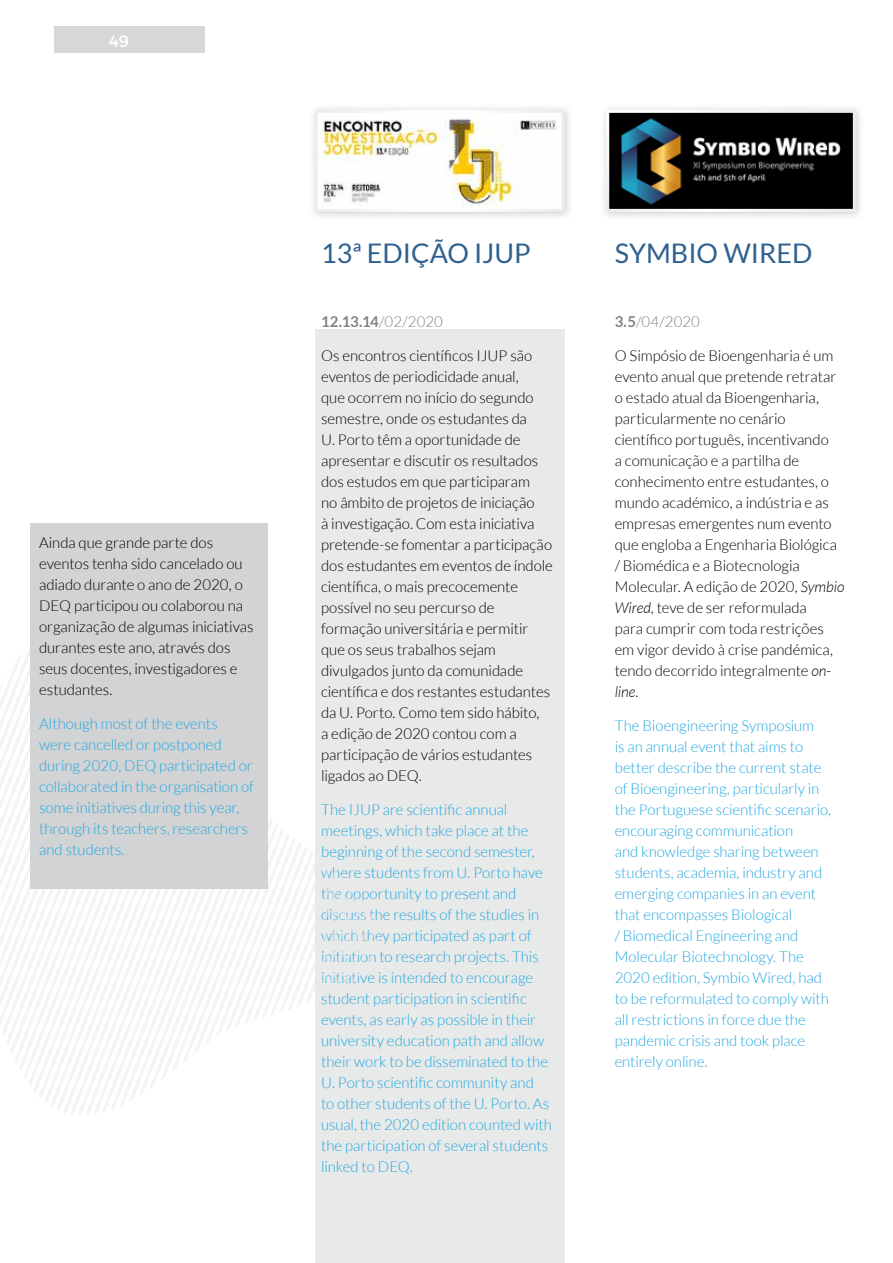
<style>
.page{position:relative;width:893px;height:1263px;background:#fff}
.page>*{position:absolute;margin:0;border:0;box-sizing:border-box;transform-origin:0 0}
.t1{font:27px "Lato";color:#2f6190}
.t2{font:16.5px "Montserrat";color:#fff}
.t3{font:300 15px/21px "Lato";letter-spacing:-.005em;color:#000}
.t4{font:300 15px/21px "Lato";letter-spacing:-.005em;color:#22a8e0}
.t5{font:700 15px "Lato";color:#808285}
.t6{font:300 15px "Lato";letter-spacing:.01em;color:#808285}
.s1{font-weight:300}
.s2{font-weight:700}
.s3{font-style:italic}
</style>
<div class="page">
<div style="left:54px;top:26px;width:150px;height:27px;background:#d5d7d8"></div>
<div style="left:315px;top:330px;width:249px;height:933px;background:#e8e9e9"></div>
<div style="left:308px;top:103px;width:266px;height:118px;background:#343333;opacity:.25"></div>
<img style="left:319px;top:114px;width:241px;height:94px">
<div style="left:315px;top:110px;width:249px;height:102px;border:3px solid #fff"></div>
<svg style="left:267px;top:768px;width:48px;height:247px"></svg>
<svg style="left:51px;top:889px;width:175px;height:219px"></svg>
<svg style="left:45px;top:889px;width:175px;height:214px"></svg>
<svg style="left:39px;top:889px;width:175px;height:210px"></svg>
<svg style="left:34px;top:889px;width:174px;height:204px"></svg>
<svg style="left:29px;top:889px;width:173px;height:198px"></svg>
<svg style="left:24px;top:889px;width:172px;height:190px"></svg>
<svg style="left:20px;top:889px;width:170px;height:183px"></svg>
<svg style="left:15px;top:889px;width:168px;height:174px"></svg>
<svg style="left:11px;top:889px;width:166px;height:165px"></svg>
<svg style="left:7px;top:889px;width:163px;height:156px"></svg>
<svg style="left:3px;top:889px;width:160px;height:147px"></svg>
<svg style="left:0;top:889px;width:156px;height:138px"></svg>
<svg style="left:0;top:889px;width:150px;height:129px"></svg>
<svg style="left:0;top:889px;width:142px;height:118px"></svg>
<svg style="left:0;top:889px;width:135px;height:107px"></svg>
<svg style="left:0;top:889px;width:128px;height:92px"></svg>
<svg style="left:0;top:648px;width:121px;height:294px"></svg>
<div style="left:30px;top:523px;width:237px;height:366px;background:#d1d3d4"></div>
<div style="left:599px;top:103px;width:267px;height:118px;background:#343333;opacity:.25"></div>
<img style="left:610px;top:114px;width:242px;height:94px">
<div style="left:606px;top:110px;width:250px;height:102px;border:3px solid #fff"></div>
<p class="t2" style="left:109px;top:28px;width:22px">49</p>
<p class="t3" style="left:39px;top:532px;width:216px">Ainda que grande parte dos eventos tenha sido cancelado ou adiado durante o ano de 2020, o<br>DEQ participou ou colaborou na organização de algumas iniciativas durantes este ano, através dos seus docentes, investigadores e estudantes.</p>
<p class="t4" style="left:39px;top:713px;width:216px">Although most of the events<br>were cancelled or postponed during 2020, DEQ participated or collaborated in the organisation of some initiatives during this year, through its teachers, researchers and students.</p>
<h1 class="t1" style="left:321px;top:238px;width:211px">13ª EDIÇÃO IJUP</h1>
<p class="t5" style="left:321px;top:313px;width:123px">12.13.14<span class="s1">/02/2020</span></p>
<p class="t3" style="left:321px;top:345px;width:233px">Os encontros científicos IJUP são eventos de periodicidade anual,<br>que ocorrem no início do segundo semestre, onde os estudantes da<br>U. Porto têm a oportunidade de apresentar e discutir os resultados dos estudos em que participaram<br>no âmbito de projetos de iniciação<br>à investigação. Com esta iniciativa pretende-se fomentar a participação dos estudantes em eventos de índole científica, o mais precocemente possível no seu percurso de formação universitária e permitir que os seus trabalhos sejam divulgados junto da comunidade científica e dos restantes estudantes da U. Porto. Como tem sido hábito,<br>a edição de 2020 contou com a participação de vários estudantes ligados ao DEQ.</p>
<p class="t4" style="left:321px;top:799px;width:232px">The IJUP are scientific annual meetings, which take place at the beginning of the second semester, where students from U. Porto have the opportunity to present and discuss the results of the studies in which they participated as part of initiation to research projects. This initiative is intended to encourage student participation in scientific events, as early as possible in their university education path and allow their work to be disseminated to the U. Porto scientific community and<br>to other students of the U. Porto. As usual, the 2020 edition counted with the participation of several students linked to DEQ.</p>
<h1 class="t1" style="left:615px;top:238px;width:199px">SYMBIO WIRED</h1>
<p class="t6" style="left:615px;top:314px;width:87px"><span class="s2">3.5</span>/04/2020</p>
<p class="t3" style="left:615px;top:345px;width:231px">O Simpósio de Bioengenharia é um evento anual que pretende retratar o estado atual da Bioengenharia, particularmente no cenário científico português, incentivando<br>a comunicação e a partilha de conhecimento entre estudantes, o mundo académico, a indústria e as empresas emergentes num evento que engloba a Engenharia Biológica / Biomédica e a Biotecnologia<br>Molecular. A edição de 2020, <span class="s3">Symbio<br>Wired</span>, teve de ser reformulada<br>para cumprir com toda restrições em vigor devido à crise pandémica, tendo decorrido integralmente <span class="s3">on&shy;line.</span></p>
<p class="t4" style="left:615px;top:715px;width:218px">The Bioengineering Symposium<br>is an annual event that aims to better describe the current state of Bioengineering, particularly in the Portuguese scientific scenario, encouraging communication<br>and knowledge sharing between students, academia, industry and emerging companies in an event that encompasses Biological<br>/ Biomedical Engineering and<br>Molecular Biotechnology. The<br>2020 edition, Symbio Wired, had to be reformulated to comply with all restrictions in force due the pandemic crisis and took place entirely online.</p>
</div>
